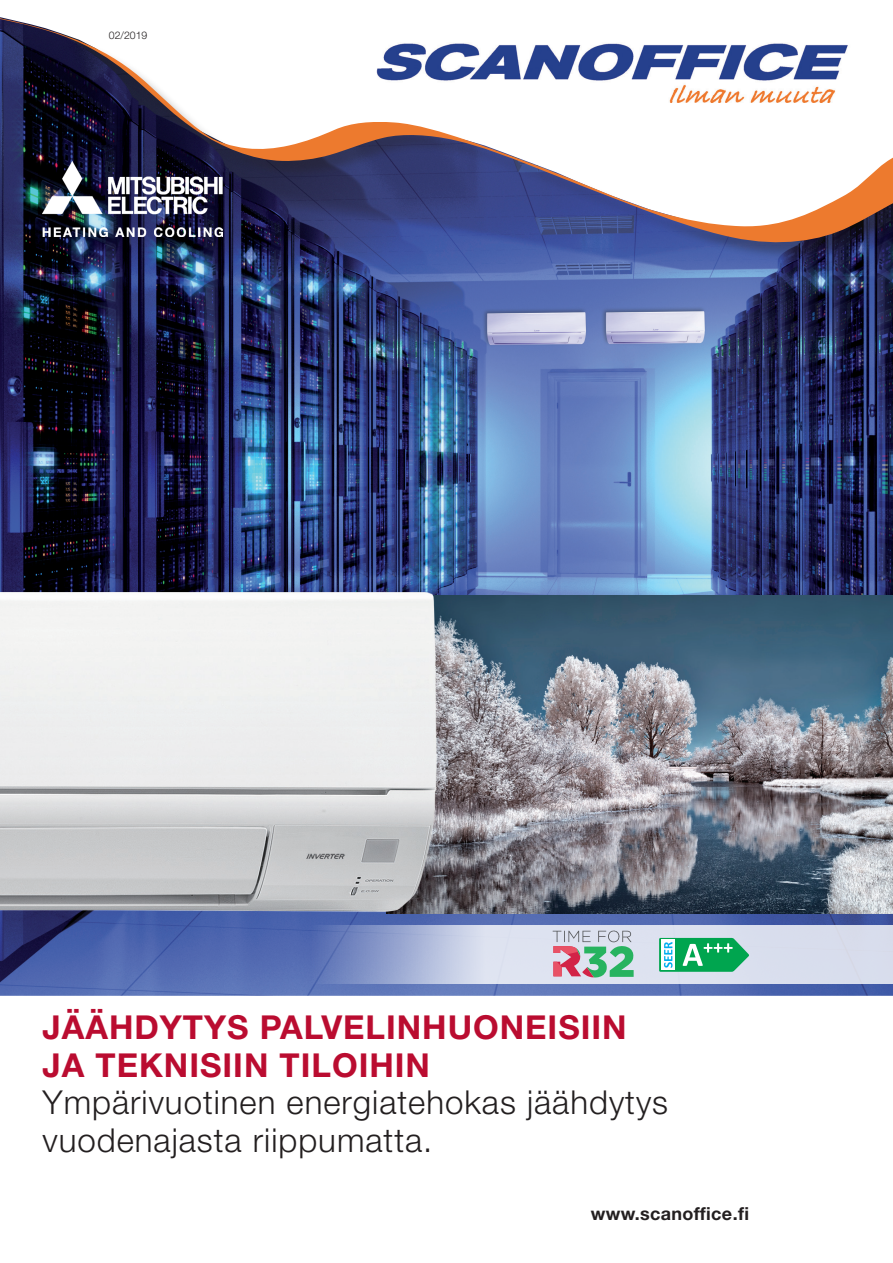
<style>
.page{position:relative;width:893px;height:1263px;background:#fff}
.page>*{position:absolute;margin:0;border:0;box-sizing:border-box;transform-origin:0 0}
.t1{font:300 33px/37.5px "Helvetica Neue LT Std";letter-spacing:.03em;color:#231f20}
.t2{font:700 33px/37.5px "Helvetica Neue LT Std";letter-spacing:.03em;color:#ba0c30}
.t3{font:700 18px "Helvetica Neue LT Std";letter-spacing:.02em;color:#231f20}
.t4{font:300 10.5px "Helvetica Neue LT Std";color:#231f20}
</style>
<div class="page">
<img style="left:0;top:261px;width:893px;height:735px">
<div style="left:0;top:20px;width:893px;height:241px;background:#231f20;opacity:.34"></div>
<svg style="left:0;top:17px;width:893px;height:231px"></svg>
<svg style="left:310px;top:925px;width:583px;height:58px;background:#c1c9e3"></svg>
<svg style="left:659px;top:938px;width:91px;height:34px"></svg>
<svg style="left:553px;top:929px;width:81px;height:48px;background:#adb7b0"></svg>
<img style="left:440px;top:596px;width:453px;height:318px">
<img style="left:0;top:593px;width:440px;height:323px">
<img style="left:43px;top:162px;width:180px;height:74px">
<img style="left:372px;top:43px;width:478px;height:60px">
<p class="t4" style="left:109px;top:29px;width:40px">02/2019</p>
<p class="t2" style="left:43px;top:1008px;width:586px">JÄÄHDYTYS PALVELINHUONEISIIN<br>JA TEKNISIIN TILOIHIN</p>
<p class="t1" style="left:43px;top:1083px;width:627px">Ympärivuotinen energiatehokas jäähdytys vuodenajasta riippumatta.</p>
<p class="t3" style="left:591px;top:1203px;width:160px">www.scanoffice.fi</p>
</div>
